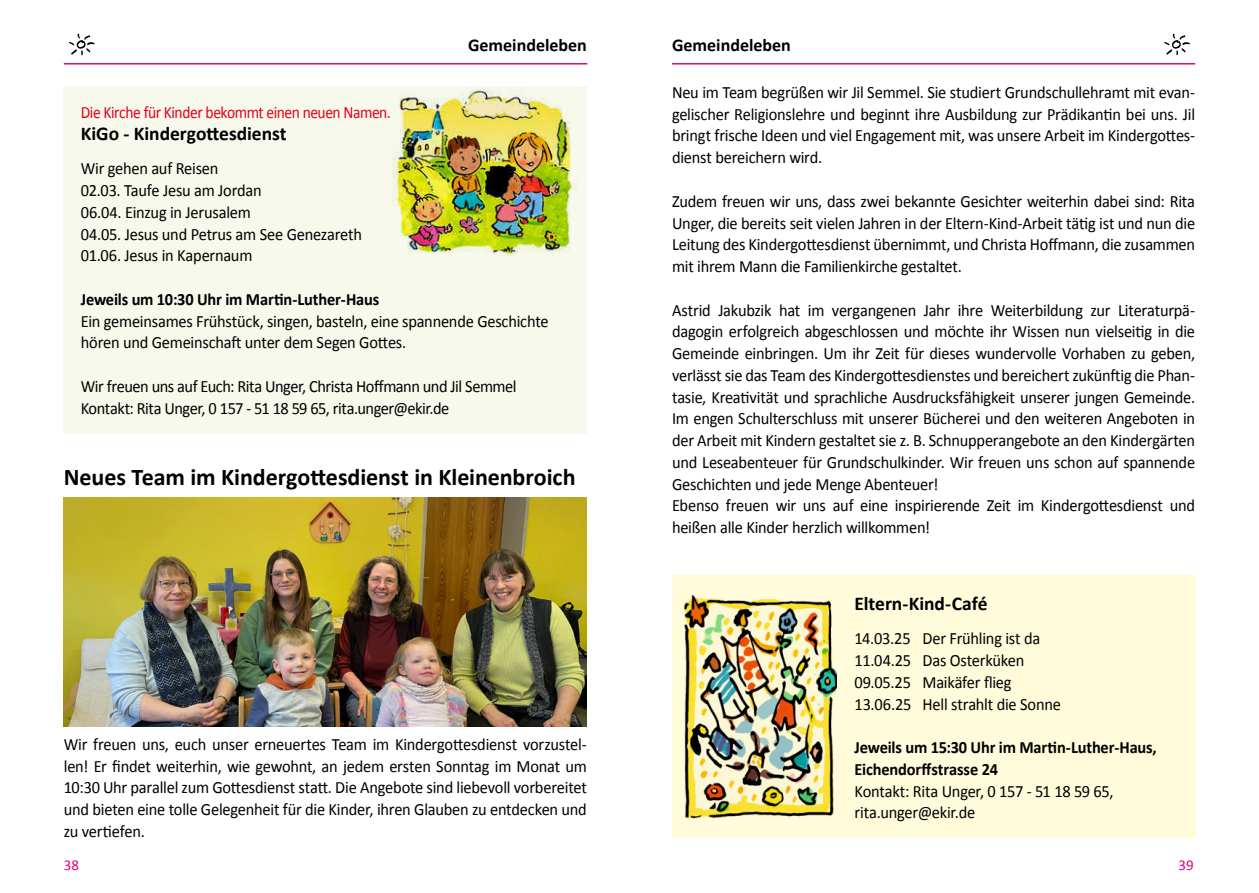
<style>
.page{position:relative;width:1259px;height:893px;background:#fff}
.page>*{position:absolute;margin:0;border:0;box-sizing:border-box;transform-origin:0 0}
.t1{font:700 24px "Calibri";letter-spacing:-.005em;color:#000}
.t2{font:700 19.5px "Calibri";color:#000}
.t3{font:700 18px "Calibri";color:#000}
.t4{font:17.25px/21.8px "Calibri";letter-spacing:-.015em;color:#000;scale:.95 1}
.t5{font:700 17.25px/21.8px "Calibri";letter-spacing:-.01em;color:#000;scale:.95 1}
.t6{font:17.25px "Calibri";letter-spacing:-.03em;color:#e2001a;scale:.9 1}
.t7{font:15px "Calibri";color:#e2007a}
</style>
<div class="page">
<div style="left:64px;top:86px;width:523px;height:348px;background:#f6f9ec"></div>
<img style="left:393px;top:90px;width:185px;height:165px">
<div style="left:672px;top:575px;width:523px;height:263px;background:#fffbdb"></div>
<img style="left:684px;top:594px;width:152px;height:225px">
<img style="left:64px;top:497px;width:523px;height:229px">
<hr style="left:64px;top:63px;width:523px;height:2px;background:#e2007a">
<hr style="left:672px;top:63px;width:523px;height:2px;background:#e2007a">
<svg style="left:69px;top:33px;width:26px;height:22px"></svg>
<svg style="left:1164px;top:33px;width:26px;height:22px"></svg>
<p class="t3" style="left:468px;top:32px;width:120px">Gemeindeleben</p>
<p class="t3" style="left:672px;top:32px;width:120px">Gemeindeleben</p>
<p class="t6" style="left:81px;top:100px;width:346px">Die Kirche für Kinder bekommt einen neuen Namen.</p>
<p class="t2" style="left:81px;top:120px;width:207px">KiGo - Kindergottesdienst</p>
<p class="t4" style="left:81px;top:157px;width:297px">Wir gehen auf Reisen<br>02.03. Taufe Jesu am Jordan<br>06.04. Einzug in Jerusalem<br>04.05. Jesus und Petrus am See Genezareth<br>01.06. Jesus in Kapernaum</p>
<p class="t5" style="left:81px;top:288px;width:316px">Jeweils um 10:30 Uhr im Martin-Luther-Haus</p>
<p class="t4" style="left:81px;top:310px;width:494px">Ein gemeinsames Frühstück, singen, basteln, eine spannende Geschichte hören und Gemeinschaft unter dem Segen Gottes.</p>
<p class="t4" style="left:81px;top:375px;width:460px">Wir freuen uns auf Euch: Rita Unger, Christa Hoffmann und Jil Semmel<br>Kontakt: Rita Unger, 0 157 - 51 18 59 65, rita.unger@ekir.de</p>
<h1 class="t1" style="left:64px;top:460px;width:513px">Neues Team im Kindergottesdienst in Kleinenbroich</h1>
<p class="t4" style="left:64px;top:733px;width:552px;text-align:justify">Wir freuen uns, euch unser erneuertes Team im Kindergottesdienst vorzustel&shy;len! Er findet weiterhin, wie gewohnt, an jedem ersten Sonntag im Monat um 10:30 Uhr parallel zum Gottesdienst statt. Die Angebote sind liebevoll vorbereitet und bieten eine tolle Gelegenheit für die Kinder, ihren Glauben zu entdecken und zu vertiefen.</p>
<p class="t4" style="left:672px;top:81px;width:552px;text-align:justify">Neu im Team begrüßen wir Jil Semmel. Sie studiert Grundschullehramt mit evan&shy;gelischer Religionslehre und beginnt ihre Ausbildung zur Prädikantin bei uns. Jil bringt frische Ideen und viel Engagement mit, was unsere Arbeit im Kindergottes&shy;dienst bereichern wird.</p>
<p class="t4" style="left:672px;top:190px;width:552px;text-align:justify">Zudem freuen wir uns, dass zwei bekannte Gesichter weiterhin dabei sind: Rita Unger, die bereits seit vielen Jahren in der Eltern-Kind-Arbeit tätig ist und nun die Leitung des Kindergottesdienst übernimmt, und Christa Hoffmann, die zusammen mit ihrem Mann die Familienkirche gestaltet.</p>
<p class="t4" style="left:672px;top:298px;width:552px">Astrid Jakubzik hat im vergangenen Jahr ihre Weiterbildung zur Literaturpä&shy;dagogin erfolgreich abgeschlossen und möchte ihr Wissen nun vielseitig in die Gemeinde einbringen. Um ihr Zeit für dieses wundervolle Vorhaben zu geben, verlässt sie das Team des Kindergottesdienstes und bereichert zukünftig die Phan&shy;tasie, Kreativität und sprachliche Ausdrucksfähigkeit unserer jungen Gemeinde.<br>Im engen Schulterschluss mit unserer Bücherei und den weiteren Angeboten in der Arbeit mit Kindern gestaltet sie z. B. Schnupperangebote an den Kindergärten und Leseabenteuer für Grundschulkinder. Wir freuen uns schon auf spannende Geschichten und jede Menge Abenteuer!<br>Ebenso freuen wir uns auf eine inspirierende Zeit im Kindergottesdienst und heißen alle Kinder herzlich willkommen!</p>
<p class="t2" style="left:854px;top:590px;width:135px">Eltern-Kind-Café</p>
<p class="t4" style="left:854px;top:627px;width:219px">14.03.25 Der Frühling ist da<br>11.04.25 Das Osterküken<br>09.05.25 Maikäfer flieg<br>13.06.25 Hell strahlt die Sonne</p>
<p class="t5" style="left:854px;top:736px;width:320px">Jeweils um 15:30 Uhr im Martin-Luther-Haus,<br>Eichendorffstrasse 24</p>
<p class="t4" style="left:854px;top:779px;width:274px">Kontakt: Rita Unger, 0 157 - 51 18 59 65, rita.unger@ekir.de</p>
<p class="t7" style="left:64px;top:855px;width:17px">38</p>
<p class="t7" style="left:1178px;top:855px;width:17px">39</p>
</div>
